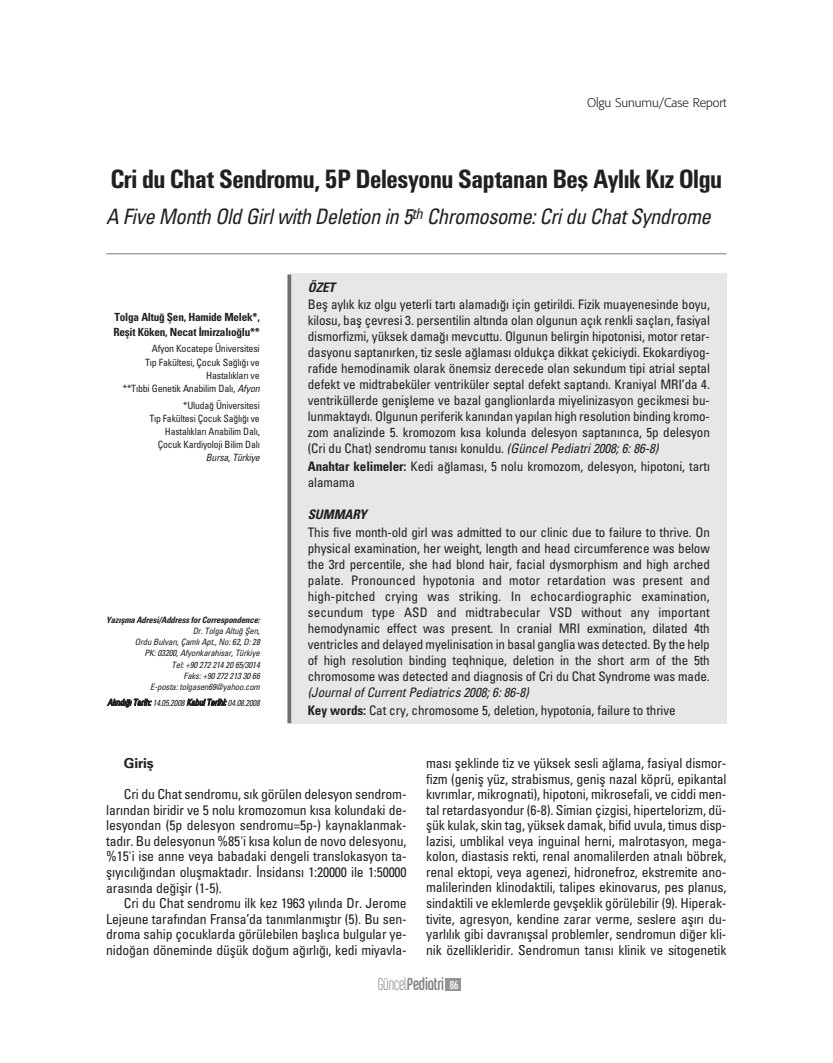
<style>
.page{position:relative;width:833px;height:1063px;background:#fff}
.page>*{position:absolute;margin:0;border:0;box-sizing:border-box;transform-origin:0 0}
.t1{font:700 condensed 27.5px "Unitus";letter-spacing:-.015em;color:#231f20}
.t2{font:italic condensed 21.25px "Univers";letter-spacing:-.02em;color:#231f20}
.t3{font:18.5px "Chalet Comprime Cologne Seventy";letter-spacing:-.005em;color:#808285}
.t4{font:condensed 13.75px/15.5px "Univers";letter-spacing:-.015em;color:#231f20;text-align:justify}
.t5{font:700 13.75px "Univers";letter-spacing:-.015em;color:#231f20}
.t6{font:condensed 13.12px/16px "Univers";letter-spacing:-.01em;color:#231f20;text-align:justify}
.t7{font:italic 700 condensed 13.12px "Univers";letter-spacing:-.01em;color:#231f20}
.t8{font:300 12.5px "Formata";letter-spacing:-.01em;color:#231f20}
.t9{font:700 condensed 11.25px/14.4px "Univers";letter-spacing:-.02em;color:#231f20}
.t10{font:condensed 10px/13.1px "Univers";letter-spacing:-.02em;color:#231f20;text-align:right}
.t11{font:italic condensed 10px "Univers";color:#231f20}
.t12{font:italic condensed 8.75px/11.2px "Univers";letter-spacing:-.02em;color:#231f20;text-align:right}
.t13{font:italic condensed 8.75px "Univers";letter-spacing:-.02em;color:#231f20;scale:.96 1}
.t14{font:italic 700 condensed 8.75px "Univers";letter-spacing:-.02em;color:#231f20}
.s1{font-style:italic}
.s2{font-weight:700}
.s3{font-family:"Chalet Comprime Milan Seventy"}
.s4{font-size:12.5px;color:#fff}
</style>
<div class="page">
<div style="left:291px;top:273px;width:435px;height:450px;background:#e6e7e8"></div>
<div style="left:445px;top:979px;width:16px;height:12px;background:#939598"></div>
<hr style="left:106px;top:253px;width:620px;height:1px;background:#939598">
<svg style="left:287px;top:274px;width:4px;height:449px;background:#7d7e7f"></svg>
<p class="t8" style="left:587px;top:97px;width:141px">Olgu Sunumu/Case Report</p>
<h1 class="t1" style="left:111px;top:170px;width:613px">Cri du Chat Sendromu, 5P Delesyonu Saptanan Befl Ayl›k K›z Olgu</h1>
<h2 class="t2" style="left:106px;top:208px;width:606px">A Five Month Old Girl with Deletion in 5<sup>th</sup> Chromosome: Cri du Chat Syndrome</h2>
<p class="t9" style="left:113px;top:311px;width:148px">Tolga Altu¤ fien, Hamide Melek*,<br>Reflit Köken, Necat ‹mirzal›o¤lu**</p>
<p class="t10" style="left:123px;top:343px;width:140px">Afyon Kocatepe Üniversitesi<br>T›p Fakültesi, Çocuk Sa¤l›¤› ve<br>Hastal›klar› ve<br>**T›bbi Genetik Anabilim Dal›, <span class="s1">Afyon</span></p>
<p class="t10" style="left:149px;top:399px;width:112px">*Uluda¤ Üniversitesi<br>T›p Fakültesi Çocuk Sa¤l›¤› ve<br>Hastal›klar› Anabilim Dal›,<br>Çocuk Kardiyoloji Bilim Dal›</p>
<p class="t11" style="left:206px;top:454px;width:57px">Bursa,Türkiye</p>
<p class="t14" style="left:106px;top:616px;width:155px">Yaz›flma Adresi/Address for Correspondence:</p>
<p class="t12" style="left:135px;top:626px;width:126px">Dr. Tolga Altu¤ fien,<br>Ordu Bulvar›, Çaml› Apt., No: 62, D: 28<br>PK: 03200, Afyonkarahisar, Türkiye<br>Tel: +90 272 214 20 65/3014<br>Faks: +90 272 213 30 66<br>E-posta: tolgasen69@yahoo.com</p>
<p class="t13" style="left:107px;top:699px;width:160px">Al›nd›¤› Tarih: 14.05.2008 Kabul Tarihi: 04.08.2008</p>
<p class="t7" style="left:308px;top:282px;width:29px">ÖZET</p>
<p class="t6" style="left:308px;top:298px;width:404px">Befl ayl›k k›z olgu yeterli tart› alamad›¤› için getirildi. Fizik muayenesinde boyu, kilosu, bafl çevresi 3. persentilin alt›nda olan olgunun aç›k renkli saçlar›, fasiyal dismorfizmi, yüksek dama¤› mevcuttu. Olgunun belirgin hipotonisi, motor retar&shy;dasyonu saptan›rken, tiz sesle a¤lamas› oldukça dikkat çekiciydi. Ekokardiyog&shy;rafide hemodinamik olarak önemsiz derecede olan sekundum tipi atrial septal defekt ve midtrabeküler ventriküler septal defekt saptand›. Kraniyal MRI’da 4. ventriküllerde geniflleme ve bazal ganglionlarda miyelinizasyon gecikmesi bu&shy;lunmaktayd›. Olgunun periferik kan›ndan yap›lan high resolution binding kromo&shy;zom analizinde 5. kromozom k›sa kolunda delesyon saptan›nca, 5p delesyon (Cri du Chat) sendromu tan›s› konuldu. <span class="s1">(GüncelPediatri2008;6:86-8)</span></p>
<p class="t6" style="left:308px;top:460px;width:403px"><span class="s2">Anahtar kelimeler:</span> Kedi a¤lamas›, 5 nolu kromozom, delesyon, hipotoni, tart› alamama</p>
<p class="t7" style="left:308px;top:510px;width:61px">SUMMARY</p>
<p class="t6" style="left:308px;top:525px;width:404px">This five month-old girl was admitted to our clinic due to failure to thrive. On physical examination, her weight, length and head circumference was below the 3rd percentile, she had blond hair, facial dysmorphism and high arched palate. Pronounced hypotonia and motor retardation was present and high-pitched crying was striking. In echocardiographic examination, secundum type ASD and midtrabecular VSD without any important hemodynamic effect was present. In cranial MRI exmination, dilated 4th ventricles and delayed myelinisation in basal ganglia was detected. By the help of high resolution binding teqhnique, deletion in the short arm of the 5th chromosome was detected and diagnosis of Cri du Chat Syndrome was made. <span class="s1">(</span><span class="s1">Journal of Current Pediatrics</span> <span class="s1">2008;6:86-8)</span></p>
<p class="t6" style="left:308px;top:703px;width:369px"><span class="s2">Key words:</span> Cat cry, chromosome 5, deletion, hypotonia, failure to thrive</p>
<p class="t5" style="left:124px;top:758px;width:31px">Girifl</p>
<p class="t4" style="left:106px;top:788px;width:302px;text-indent:18px">Cri du Chat sendromu, s›k görülen delesyon sendrom&shy;lar›ndan biridir ve 5 nolu kromozomun k›sa kolundaki de&shy;lesyondan (5p delesyon sendromu=5p-) kaynaklanmak&shy;tad›r. Bu delesyonun %85'i k›sa kolun de novo delesyonu, %15'i ise anne veya babadaki dengeli translokasyon ta&shy;fl›y›c›l›¤›ndan oluflmaktad›r. ‹nsidans› 1:20000 ile 1:50000 aras›nda de¤iflir (1-5).</p>
<p class="t4" style="left:106px;top:897px;width:302px;text-indent:18px">Cri du Chat sendromu ilk kez 1963 y›l›nda Dr. Jerome Lejeune taraf›ndan Fransa’da tan›mlanm›flt›r (5). Bu sen&shy;droma sahip çocuklarda görülebilen bafll›ca bulgular ye&shy;nido¤an döneminde düflük do¤um a¤›rl›¤›, kedi miyavla-</p>
<p class="t4" style="left:426px;top:757px;width:302px">mas› fleklinde tiz ve yüksek sesli a¤lama, fasiyal dismor&shy;fizm (genifl yüz, strabismus, genifl nazal köprü, epikantal k›vr›mlar, mikrognati), hipotoni, mikrosefali, ve ciddi men&shy;tal retardasyondur (6-8). Simian çizgisi, hipertelorizm, dü&shy;flük kulak, skin tag, yüksek damak, bifid uvula, timus disp&shy;lazisi, umblikal veya inguinal herni, malrotasyon, mega&shy;kolon, diastasis rekti, renal anomalilerden atnal› böbrek, renal ektopi, veya agenezi, hidronefroz, ekstremite ano&shy;malilerinden klinodaktili, talipes ekinovarus, pes planus, sindaktili ve eklemlerde gevfleklik görülebilir (9). Hiperak&shy;tivite, agresyon, kendine zarar verme, seslere afl›r› du&shy;yarl›l›k gibi davran›flsal problemler, sendromun di¤er kli&shy;nik özellikleridir. Sendromun tan›s› klinik ve sitogenetik</p>
<h3 class="t3" style="left:378px;top:977px;width:82px"><span class="s3">Güncel</span>Pediatri <span class="s4">86</span></h3>
</div>
